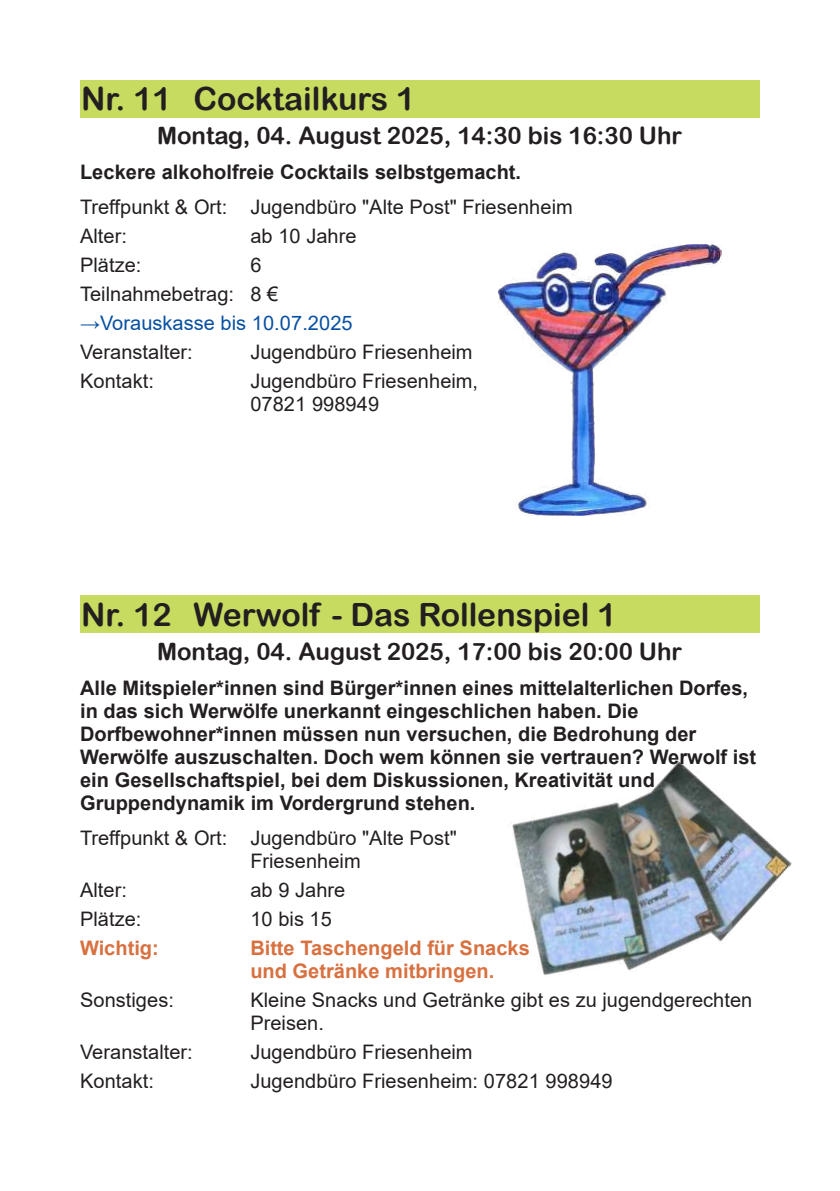
<style>
.page{position:relative;width:840px;height:1191px;background:#fff}
.page>*{position:absolute;margin:0;border:0;box-sizing:border-box;transform-origin:0 0}
.t1{font:32px "Arial Rounded MT Bold";color:#231f20}
.t2{font:24px "Arial Rounded MT Bold";color:#231f20}
.t3{font:20px/23px "Arial";letter-spacing:.005em;color:#231f20}
.t4{font:700 20px/23px "Arial";color:#231f20}
.t5{font:700 20px/23px "Arial";color:#d8703f}
.t6{font:20px "Arial";letter-spacing:.005em;color:#0750a3}
</style>
<div class="page">
<img style="left:512px;top:760px;width:280px;height:216px">
<img style="left:498px;top:244px;width:222px;height:271px">
<div style="left:80px;top:595px;width:679px;height:37px;background:#c6db5f"></div>
<div style="left:80px;top:80px;width:679px;height:37px;background:#c6db5f"></div>
<h1 class="t1" style="left:81px;top:87px;width:335px">Nr. 11 Cocktailkurs 1</h1>
<p class="t2" style="left:157px;top:127px;width:526px">Montag, 04. August 2025, 14:30 bis 16:30 Uhr</p>
<p class="t4" style="left:80px;top:161px;width:442px">Leckere alkoholfreie Cocktails selbstgemacht.</p>
<p class="t3" style="left:80px;top:192px;width:494px;line-height:29px">Treffpunkt &amp; Ort: Jugendbüro "Alte Post" Friesenheim<br>Alter:</p>
<p class="t3" style="left:250px;top:224px;width:108px">ab 10 Jahre</p>
<p class="t3" style="left:80px;top:253px;width:63px">Plätze:</p>
<p class="t3" style="left:80px;top:250px;width:199px;line-height:29px;text-indent:170px">6<br>Teilnahmebetrag: 8 €</p>
<p class="t6" style="left:80px;top:309px;width:274px">→Vorauskasse bis 10.07.2025</p>
<p class="t3" style="left:80px;top:340px;width:114px">Veranstalter:</p>
<p class="t3" style="left:250px;top:340px;width:224px">Jugendbüro Friesenheim</p>
<p class="t3" style="left:80px;top:369px;width:75px">Kontakt:</p>
<p class="t3" style="left:250px;top:369px;width:229px">Jugendbüro Friesenheim,<br>07821 998949</p>
<h1 class="t1" style="left:81px;top:602px;width:536px">Nr. 12 Werwolf - Das Rollenspiel 1</h1>
<p class="t2" style="left:157px;top:642px;width:526px">Montag, 04. August 2025, 17:00 bis 20:00 Uhr</p>
<p class="t4" style="left:80px;top:676px;width:677px">Alle Mitspieler*innen sind Bürger*innen eines mittelalterlichen Dorfes, in das sich Werwölfe unerkannt eingeschlichen haben. Die Dorfbewohner*innen müssen nun versuchen, die Bedrohung der Werwölfe auszuschalten. Doch wem können sie vertrauen? Werwolf ist ein Gesellschaftspiel, bei dem Diskussionen, Kreativität und Gruppendynamik im Vordergrund stehen.</p>
<p class="t3" style="left:250px;top:826px;width:208px;text-indent:-170px">Treffpunkt &amp; Ort: Jugendbüro "Alte Post"<br>Friesenheim</p>
<p class="t3" style="left:80px;top:878px;width:48px">Alter:</p>
<p class="t3" style="left:250px;top:878px;width:96px">ab 9 Jahre</p>
<p class="t3" style="left:80px;top:907px;width:63px">Plätze:</p>
<p class="t3" style="left:250px;top:907px;width:83px">10 bis 15</p>
<p class="t5" style="left:80px;top:936px;width:80px">Wichtig:</p>
<p class="t5" style="left:250px;top:936px;width:281px">Bitte Taschengeld für Snacks und Getränke mitbringen.</p>
<p class="t3" style="left:80px;top:988px;width:95px">Sonstiges:</p>
<p class="t3" style="left:250px;top:988px;width:503px">Kleine Snacks und Getränke gibt es zu jugendgerechten<br>Preisen.</p>
<p class="t3" style="left:80px;top:1040px;width:114px">Veranstalter:</p>
<p class="t3" style="left:250px;top:1040px;width:224px">Jugendbüro Friesenheim</p>
<p class="t3" style="left:80px;top:1069px;width:75px">Kontakt:</p>
<p class="t3" style="left:250px;top:1069px;width:363px">Jugendbüro Friesenheim: 07821 998949</p>
</div>
